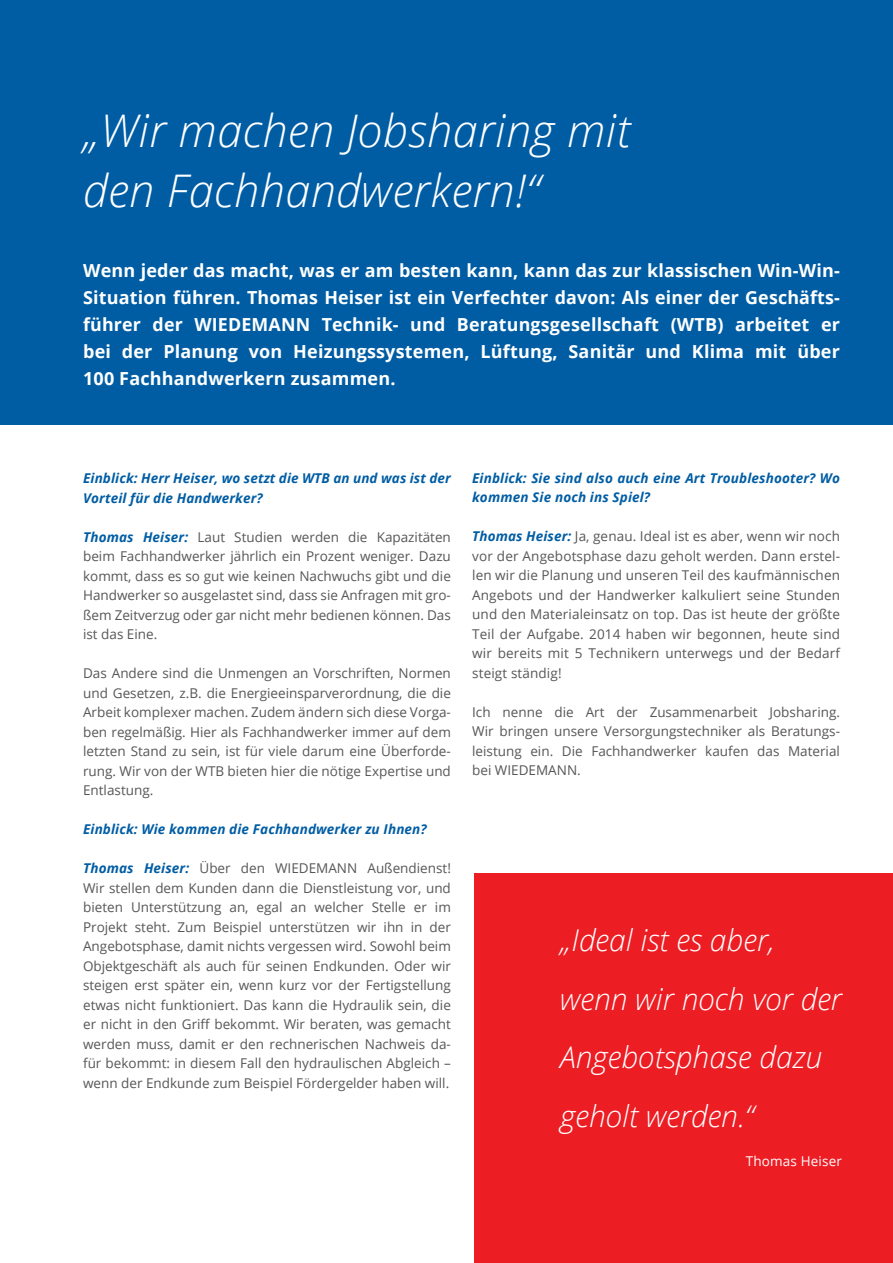
<style>
.page{position:relative;width:893px;height:1263px;background:#fff}
.page>*{position:absolute;margin:0;border:0;box-sizing:border-box;transform-origin:0 0}
.t1{font:italic 300 45px/60px "Open Sans";letter-spacing:.01em;color:#fff}
.t2{font:italic 300 30px/58.5px "Open Sans";color:#fff}
.t3{font:700 18px/27px "Open Sans";letter-spacing:.01em;color:#fff;text-align:justify}
.t4{font:13.5px/19.5px "Open Sans";color:#585657;text-align:justify}
.t5{font:italic 700 13.5px/19.5px "Open Sans";letter-spacing:.01em;color:#005da4}
.t6{font:13.5px "Open Sans";letter-spacing:.01em;color:#fff}
.s1{font-weight:700;font-style:italic;color:#005da4}
</style>
<div class="page">
<div style="left:474px;top:874px;width:419px;height:389px;background:#ed1d24"></div>
<hr style="left:892px;top:873px;width:1px;height:390px;background:#eaeaea">
<div style="left:0;top:0;width:893px;height:424px;background:#005da4"></div>
<h1 class="t1" style="left:83px;top:99px;width:549px">„Wir machen Jobsharing mit den Fachhandwerkern!“</h1>
<p class="t3" style="left:83px;top:256px;width:758px">Wenn jeder das macht, was er am besten kann, kann das zur klassischen Win-Win-Situation führen. Thomas Heiser ist ein Verfechter davon: Als einer der Geschäfts&shy;führer der WIEDEMANN Technik- und Beratungsgesellschaft (WTB) arbeitet er bei der Planung von Heizungssystemen, Lüftung, Sanitär und Klima mit über 100 Fachhandwerkern zusammen.</p>
<p class="t5" style="left:83px;top:468px;width:369px">Einblick: Herr Heiser, wo setzt die WTB an und was ist der<br>Vorteil für die Handwerker?</p>
<p class="t4" style="left:83px;top:527px;width:369px"><span class="s1">Thomas Heiser:</span> Laut Studien werden die Kapazitäten beim Fachhandwerker jährlich ein Prozent weniger. Dazu kommt, dass es so gut wie keinen Nachwuchs gibt und die Handwerker so ausgelastet sind, dass sie Anfragen mit gro&shy;ßem Zeitverzug oder gar nicht mehr bedienen können. Das ist das Eine.</p>
<p class="t4" style="left:83px;top:663px;width:369px">Das Andere sind die Unmengen an Vorschriften, Normen und Gesetzen, z.B. die Energieeinsparverordnung, die die Arbeit komplexer machen. Zudem ändern sich diese Vorga&shy;ben regelmäßig. Hier als Fachhandwerker immer auf dem letzten Stand zu sein, ist für viele darum eine Überforde&shy;rung. Wir von der WTB bieten hier die nötige Expertise und Entlastung.</p>
<p class="t5" style="left:83px;top:819px;width:345px">Einblick: Wie kommen die Fachhandwerker zu Ihnen?</p>
<p class="t4" style="left:83px;top:858px;width:369px"><span class="s1">Thomas Heiser:</span> Über den WIEDEMANN Außendienst!<br>Wir stellen dem Kunden dann die Dienstleistung vor, und bieten Unterstützung an, egal an welcher Stelle er im Projekt steht. Zum Beispiel unterstützen wir ihn in der Angebotsphase, damit nichts vergessen wird. Sowohl beim Objektgeschäft als auch für seinen Endkunden. Oder wir steigen erst später ein, wenn kurz vor der Fertigstellung etwas nicht funktioniert. Das kann die Hydraulik sein, die er nicht in den Griff bekommt. Wir beraten, was gemacht werden muss, damit er den rechnerischen Nachweis da&shy;für bekommt: in diesem Fall den hydraulischen Abgleich – wenn der Endkunde zum Beispiel Fördergelder haben will.</p>
<p class="t5" style="left:472px;top:468px;width:369px">Einblick: Sie sind also auch eine Art Troubleshooter? Wo kommen Sie noch ins Spiel?</p>
<p class="t4" style="left:472px;top:526px;width:369px"><span class="s1">Thomas Heiser:</span> Ja, genau. Ideal ist es aber, wenn wir noch vor der Angebotsphase dazu geholt werden. Dann erstel&shy;len wir die Planung und unseren Teil des kaufmännischen Angebots und der Handwerker kalkuliert seine Stunden und den Materialeinsatz on top. Das ist heute der größte Teil der Aufgabe. 2014 haben wir begonnen, heute sind wir bereits mit 5 Technikern unterwegs und der Bedarf steigt ständig!</p>
<p class="t4" style="left:472px;top:702px;width:369px">Ich nenne die Art der Zusammenarbeit Jobsharing.<br>Wir bringen unsere Versorgungstechniker als Beratungs&shy;leistung ein. Die Fachhandwerker kaufen das Material bei WIEDEMANN.</p>
<h2 class="t2" style="left:560px;top:910px;width:283px">„Ideal ist es aber, wenn wir noch vor der<br>Angebotsphase dazu geholt werden.“</h2>
<p class="t6" style="left:746px;top:1151px;width:98px">Thomas Heiser</p>
</div>
